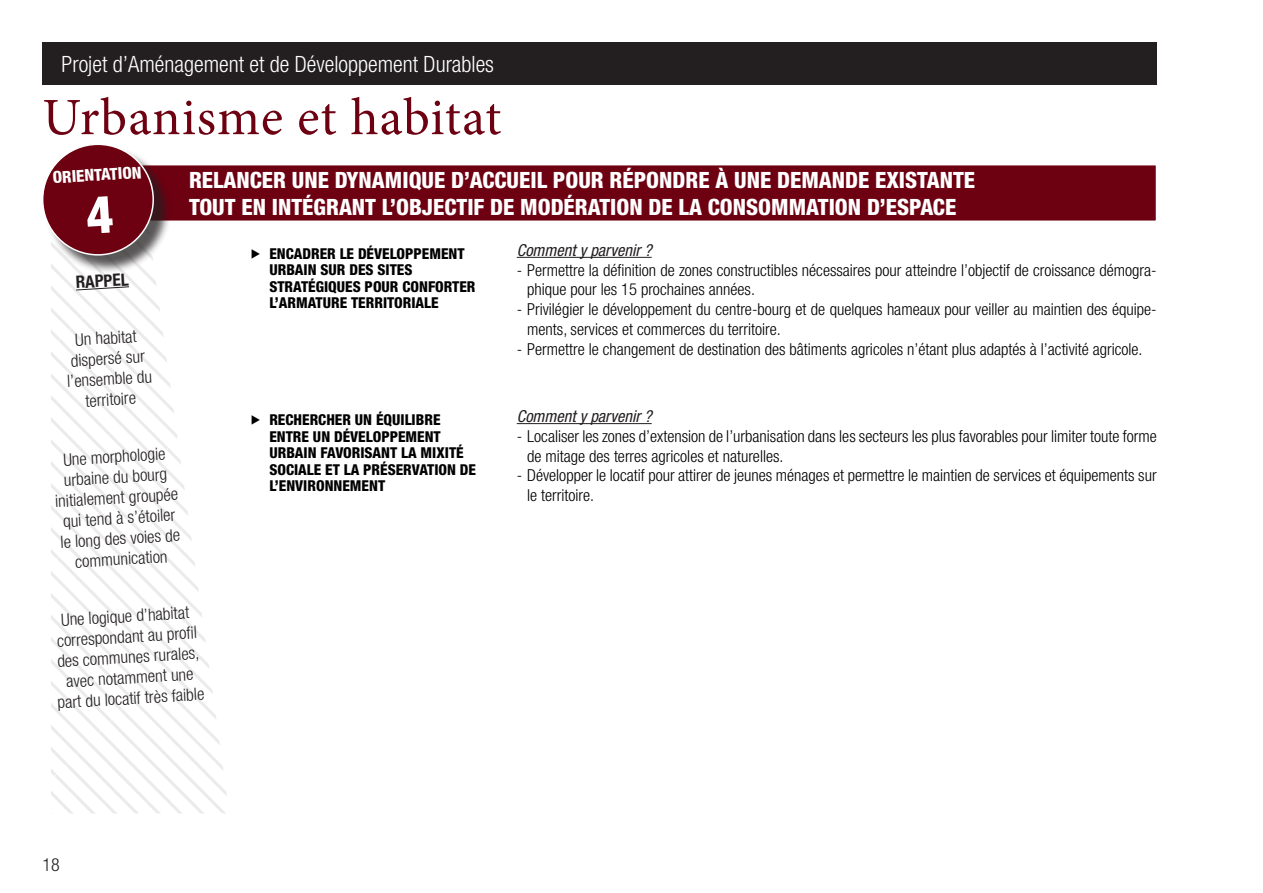
<style>
.page{position:relative;width:1263px;height:893px;background:#fff}
.page>*{position:absolute;margin:0;border:0;box-sizing:border-box;transform-origin:0 0}
.t1{font:52.5px "Minion Pro";letter-spacing:.015em;color:#6d0011}
.t2{font:800 condensed 22.5px/27px "Helvetica Neue LT Std";color:#fff}
.t3{font:300 condensed 22.5px "Helvetica Neue LT Std";color:#fff}
.t4{font:300 condensed 18px "Helvetica Neue LT Std";color:#231f20}
.t5{font:300 condensed 17.1px/20.5px "Helvetica Neue LT Std";color:#231f20;text-align:center}
.t6{font:700 condensed 17.1px "Helvetica Neue LT Std";color:#231f20}
.t7{font:300 condensed 16.5px/19.8px "Helvetica Neue LT Std";color:#000}
.t8{font:italic condensed 16.5px "Helvetica Neue LT Std";color:#231f20}
.t9{font:800 condensed 16.5px "Helvetica Neue LT Std";color:#fff}
.t10{font:800 condensed 15px/16.5px "Helvetica Neue LT Std";color:#000}
</style>
<div class="page">
<svg style="left:51px;top:274px;width:176px;height:539px"></svg>
<hr style="left:517px;top:423px;width:135px;height:1px;background:#231f20">
<svg style="left:75px;top:286px;width:55px;height:5px"></svg>
<div style="left:42px;top:42px;width:1114px;height:43px;background:#231f20"></div>
<div style="left:133px;top:165px;width:1023px;height:56px;background:#6d0011"></div>
<div style="left:132px;top:164px;width:1025px;height:58px;border:2px solid #fff"></div>
<div style="left:44px;top:146px;width:129px;height:128px;background:#231f20;opacity:.75"></div>
<div style="left:43px;top:144px;width:110px;height:111px;background:#6d0011;border-radius:50%"></div>
<div style="left:42px;top:144px;width:112px;height:112px;border:2px solid #fff;border-radius:50%"></div>
<hr style="left:517px;top:257px;width:135px;height:1px;background:#231f20">
<h2 class="t3" style="left:62px;top:51px;width:434px">Projet d’Aménagement et de Développement Durables</h2>
<h1 class="t1" style="left:42px;top:82px;width:460px">Urbanisme et habitat</h1>
<h2 class="t2" style="left:189px;top:166px;width:788px">RELANCER UNE DYNAMIQUE D’ACCUEIL POUR RÉPONDRE À UNE DEMANDE EXISTANTE<br>TOUT EN INTÉGRANT L’OBJECTIF DE MODÉRATION DE LA CONSOMMATION D’ESPACE</h2>
<p class="t9" style="left:52px;top:167px;width:90px;rotate:-3deg">ORIENTATION</p>
<p class="t6" style="left:75px;top:272px;width:54px;rotate:-4deg">RAPPEL</p>
<p class="t5" style="left:63px;top:330px;width:87px;rotate:-4deg">Un habitat dispersé sur l’ensemble du territoire</p>
<p class="t5" style="left:51px;top:450px;width:125px;rotate:-4deg">Une morphologie urbaine du bourg initialement groupée qui tend à s’étoiler le long des voies de communication</p>
<p class="t5" style="left:51px;top:611px;width:148px;rotate:-4deg">Une logique d’habitat correspondant au profi l des communes rurales, avec notamment une part du locatif très faible</p>
<p class="t10" style="left:269px;top:245px;width:208px;text-indent:-20px">▶ ENCADRER LE DÉVELOPPEMENT<br>URBAIN SUR DES SITES<br>STRATÉGIQUES POUR CONFORTER<br>L’ARMATURE TERRITORIALE</p>
<p class="t8" style="left:517px;top:240px;width:136px">Comment y parvenir ?</p>
<p class="t7" style="left:527px;top:260px;width:631px;text-indent:-10px">- Permettre la définition de zones constructibles nécessaires pour atteindre l’objectif de croissance démogra&shy;phique pour les 15 prochaines années.</p>
<p class="t7" style="left:527px;top:299px;width:631px;text-indent:-10px">- Privilégier le développement du centre-bourg et de quelques hameaux pour veiller au maintien des équipe&shy;ments, services et commerces du territoire.</p>
<p class="t7" style="left:517px;top:339px;width:627px">- Permettre le changement de destination des bâtiments agricoles n’étant plus adaptés à l’activité agricole.</p>
<p class="t10" style="left:269px;top:411px;width:208px;text-indent:-20px">▶ RECHERCHER UN ÉQUILIBRE<br>ENTRE UN DÉVELOPPEMENT<br>URBAIN FAVORISANT LA MIXITÉ<br>SOCIALE ET LA PRÉSERVATION DE<br>L’ENVIRONNEMENT</p>
<p class="t8" style="left:517px;top:407px;width:136px">Comment y parvenir ?</p>
<p class="t7" style="left:527px;top:426px;width:631px;text-indent:-10px">- Localiser les zones d’extension de l’urbanisation dans les secteurs les plus favorables pour limiter toute forme de mitage des terres agricoles et naturelles.</p>
<p class="t7" style="left:527px;top:465px;width:631px;text-indent:-10px">- Développer le locatif pour attirer de jeunes ménages et permettre le maintien de services et équipements sur le territoire.</p>
<p class="t4" style="left:43px;top:854px;width:19px">18</p>
</div>
